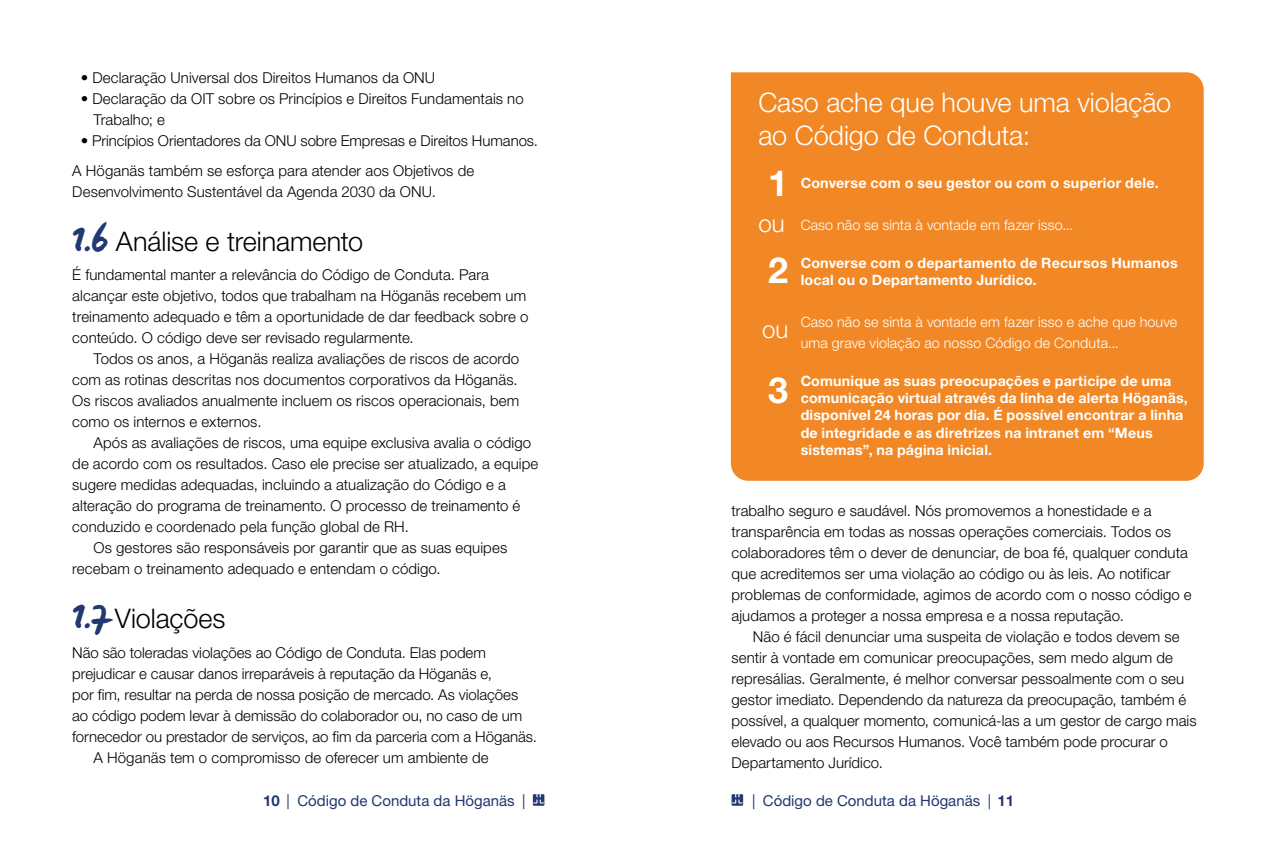
<style>
.page{position:relative;width:1276px;height:851px;background:#fff}
.page>*{position:absolute;margin:0;border:0;box-sizing:border-box;transform-origin:0 0}
.t1{font:700 36px "Helvetica Neue LT Std";color:#fff}
.t2{font:300 27px/33px "Helvetica Neue LT Std";letter-spacing:-.005em;color:#fff}
.t3{font:300 27px "Helvetica Neue LT Std";letter-spacing:-.005em;color:#000}
.t4{font:300 24px "Helvetica Neue LT Std";color:#fff}
.t5{font:300 15px/21px "Helvetica Neue LT Std";letter-spacing:.005em;color:#000}
.t6{font:15px "Helvetica Neue LT Std";color:#213871}
.t7{font:700 14.25px/17.1px "Helvetica Neue LT Std";letter-spacing:.01em;color:#fff}
.t8{font:300 14.25px/21px "Helvetica Neue LT Std";letter-spacing:.01em;color:#fff}
.s1{font-family:"Manus";font-weight:400;font-size:48px;color:#213871}
.s2{font-weight:700}
</style>
<div class="page">
<svg style="left:731px;top:794px;width:12px;height:11px"></svg>
<svg style="left:533px;top:794px;width:11px;height:11px"></svg>
<div style="left:731px;top:72px;width:472px;height:408px;background:#f18825"></div>
<p class="t5" style="left:81px;top:67px;width:356px">• Declaração Universal dos Direitos Humanos da ONU</p>
<p class="t5" style="left:94px;top:88px;width:432px;text-indent:-13px">• Declaração da OIT sobre os Princípios e Direitos Fundamentais no<br>Trabalho; e</p>
<p class="t5" style="left:72px;top:126px;width:467px;line-height:29.5px;text-indent:9px">• Princípios Orientadores da ONU sobre Empresas e Direitos Humanos.<br>A Höganäs também se esforça para atender aos Objetivos de</p>
<p class="t5" style="left:72px;top:180px;width:365px">Desenvolvimento Sustentável da Agenda 2030 da ONU.</p>
<h2 class="t3" style="left:72px;top:224px;width:292px"><span class="s1">1.6</span> Análise e treinamento</h2>
<p class="t5" style="left:72px;top:264px;width:457px">É fundamental manter a relevância do Código de Conduta. Para alcançar este objetivo, todos que trabalham na Höganäs recebem um treinamento adequado e têm a oportunidade de dar feedback sobre o conteúdo. O código deve ser revisado regularmente.</p>
<p class="t5" style="left:72px;top:348px;width:448px;text-align:justify;text-indent:21px">Todos os anos, a Höganäs realiza avaliações de riscos de acordo com as rotinas descritas nos documentos corporativos da Höganäs.<br>Os riscos avaliados anualmente incluem os riscos operacionais, bem como os internos e externos.</p>
<p class="t5" style="left:94px;top:432px;width:439px">Após as avaliações de riscos, uma equipe exclusiva avalia o código</p>
<p class="t5" style="left:72px;top:453px;width:467px">de acordo com os resultados. Caso ele precise ser atualizado, a equipe</p>
<p class="t5" style="left:72px;top:474px;width:435px">sugere medidas adequadas, incluindo a atualização do Código e a</p>
<p class="t5" style="left:72px;top:495px;width:449px">alteração do programa de treinamento. O processo de treinamento é</p>
<p class="t5" style="left:72px;top:516px;width:338px">conduzido e coordenado pela função global de RH.</p>
<p class="t5" style="left:94px;top:537px;width:415px">Os gestores são responsáveis por garantir que as suas equipes</p>
<p class="t5" style="left:72px;top:558px;width:370px">recebam o treinamento adequado e entendam o código.</p>
<h2 class="t3" style="left:72px;top:602px;width:155px"><span class="s1">1.7</span>Violações</h2>
<p class="t5" style="left:72px;top:641px;width:415px">Não são toleradas violações ao Código de Conduta. Elas podem</p>
<p class="t5" style="left:72px;top:662px;width:421px">prejudicar e causar danos irreparáveis à reputação da Höganäs e,</p>
<p class="t5" style="left:72px;top:683px;width:447px">por fim, resultar na perda de nossa posição de mercado. As violações</p>
<p class="t5" style="left:72px;top:704px;width:451px">ao código podem levar à demissão do colaborador ou, no caso de um</p>
<p class="t5" style="left:72px;top:725px;width:466px">fornecedor ou prestador de serviços, ao fim da parceria com a Höganäs.</p>
<p class="t5" style="left:94px;top:746px;width:396px">A Höganäs tem o compromisso de oferecer um ambiente de</p>
<h2 class="t2" style="left:758px;top:85px;width:414px">Caso ache que houve uma violação ao Código de Conduta:</h2>
<h1 class="t1" style="left:768px;top:161px;width:22px">1</h1>
<p class="t7" style="left:800px;top:174px;width:359px">Converse com o seu gestor ou com o superior dele.</p>
<p class="t8" style="left:800px;top:214px;width:274px">Caso não se sinta à vontade em fazer isso...</p>
<p class="t7" style="left:800px;top:254px;width:378px">Converse com o departamento de Recursos Humanos local ou o Departamento Jurídico.</p>
<p class="t8" style="left:800px;top:311px;width:378px">Caso não se sinta à vontade em fazer isso e ache que houve uma grave violação ao nosso Código de Conduta...</p>
<p class="t7" style="left:800px;top:372px;width:389px">Comunique as suas preocupações e participe de uma comunicação virtual através da linha de alerta Höganäs, disponível 24 horas por dia. É possível encontrar a linha de integridade e as diretrizes na intranet em “Meus sistemas”, na página inicial.</p>
<h3 class="t4" style="left:758px;top:209px;width:28px">ou</h3>
<h1 class="t1" style="left:768px;top:248px;width:22px">2</h1>
<h3 class="t4" style="left:762px;top:314px;width:28px">ou</h3>
<h1 class="t1" style="left:768px;top:368px;width:22px">3</h1>
<p class="t5" style="left:731px;top:499px;width:462px">trabalho seguro e saudável. Nós promovemos a honestidade e a transparência em todas as nossas operações comerciais. Todos os colaboradores têm o dever de denunciar, de boa fé, qualquer conduta que acreditemos ser uma violação ao código ou às leis. Ao notificar problemas de conformidade, agimos de acordo com o nosso código e ajudamos a proteger a nossa empresa e a nossa reputação.</p>
<p class="t5" style="left:731px;top:625px;width:466px;text-indent:21px">Não é fácil denunciar uma suspeita de violação e todos devem se sentir à vontade em comunicar preocupações, sem medo algum de represálias. Geralmente, é melhor conversar pessoalmente com o seu gestor imediato. Dependendo da natureza da preocupação, também é possível, a qualquer momento, comunicá-las a um gestor de cargo mais elevado ou aos Recursos Humanos. Você também pode procurar o Departamento Jurídico.</p>
<p class="t6" style="left:263px;top:791px;width:264px"><span class="s2">10</span> | Código de Conduta da Höganäs |</p>
<p class="t6" style="left:752px;top:791px;width:263px">| Código de Conduta da Höganäs | <span class="s2">11</span></p>
</div>
